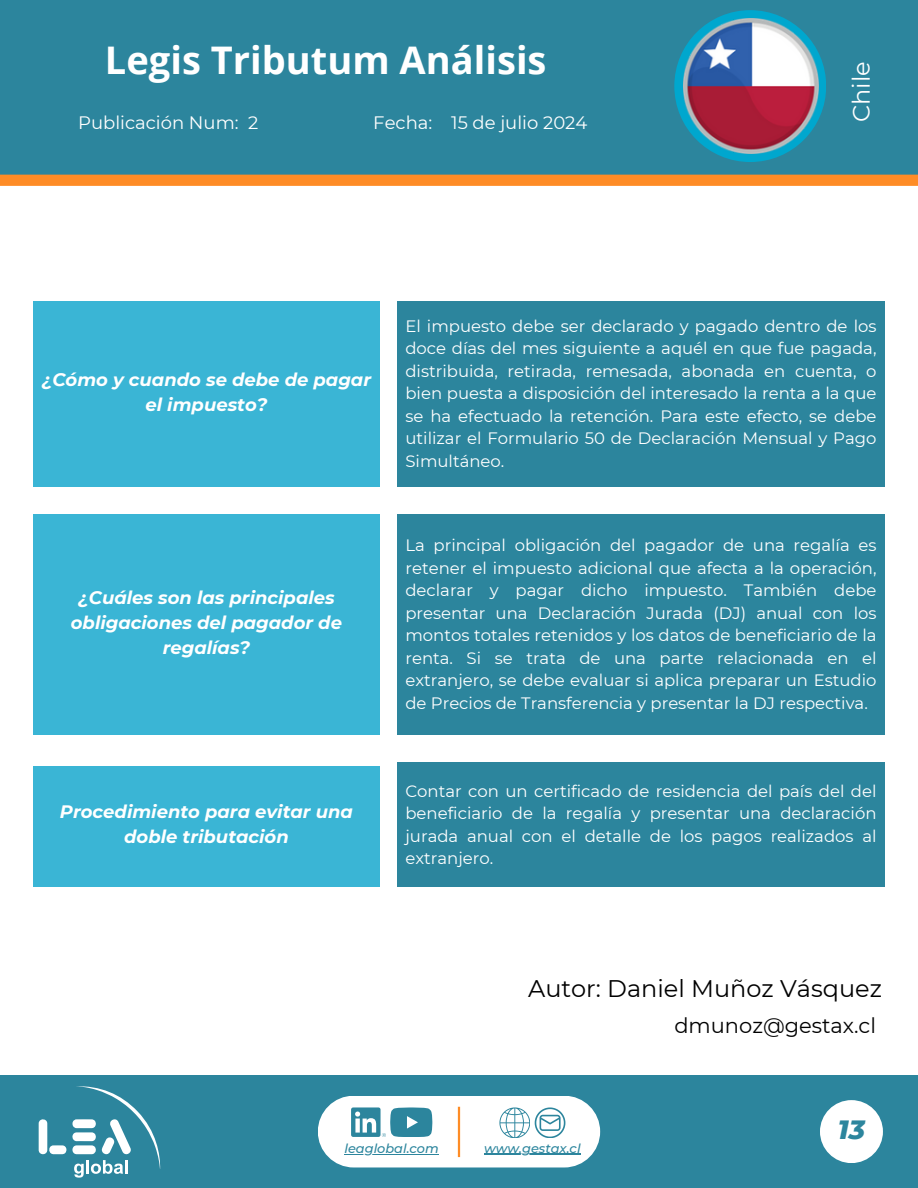
<style>
.page{position:relative;width:918px;height:1188px;background:#fff}
.page>*{position:absolute;margin:0;border:0;box-sizing:border-box;transform-origin:0 0}
.t1{font:700 38.1px "Open Sans";color:#fff}
.t2{font:italic 800 27px "Montserrat";color:#2c859d}
.t3{font:24px "Montserrat";color:#000}
.t4{font:24px "Montserrat";color:#fff}
.t5{font:21px "Montserrat";color:#000}
.t6{font:italic 700 18px/24.8px "Montserrat";color:#fff;text-align:center}
.t7{font:18px "Montserrat";color:#fff}
.t8{font:16.5px/22.5px "Montserrat";color:#fff;text-align:justify}
.t9{font:italic 500 12.9px "Montserrat";color:#2c859d}
</style>
<div class="page">
<div style="left:398px;top:514px;width:486px;height:221px;background:#2c859d"></div>
<div style="left:398px;top:302px;width:486px;height:184px;background:#2c859d"></div>
<div style="left:398px;top:763px;width:486px;height:123px;background:#2c859d"></div>
<div style="left:34px;top:514px;width:345px;height:221px;background:#3ab5d5"></div>
<div style="left:34px;top:302px;width:345px;height:184px;background:#3ab5d5"></div>
<div style="left:34px;top:766px;width:345px;height:120px;background:#3ab5d5"></div>
<div style="left:0;top:0;width:918px;height:174px;background:#2c859d"></div>
<div style="left:674px;top:10px;width:152px;height:152px;background:#00a7ce;border-radius:50%"></div>
<img style="left:683px;top:19px;width:135px;height:135px">
<div style="left:0;top:1075px;width:918px;height:113px;background:#2c859d"></div>
<svg style="left:39px;top:1086px;width:121px;height:91px"></svg>
<hr style="left:125px;top:1160px;width:3px;height:14px;background:#fff">
<div style="left:820px;top:1100px;width:63px;height:63px;background:#fff;border-radius:50%"></div>
<div style="left:318px;top:1096px;width:282px;height:71px;background:#fff;border-radius:36px"></div>
<svg style="left:351px;top:1107px;width:81px;height:30px"></svg>
<hr style="left:458px;top:1107px;width:2px;height:50px;background:#fe8c26">
<hr style="left:484px;top:1154px;width:97px;height:1px;background:#2c859d">
<hr style="left:344px;top:1154px;width:95px;height:1px;background:#2c859d">
<svg style="left:499px;top:1107px;width:66px;height:31px"></svg>
<div style="left:0;top:175px;width:918px;height:11px;background:#fe8c26"></div>
<h2 class="t1" style="left:105px;top:33px;width:443px">Legis Tributum Análisis</h2>
<h5 class="t7" style="left:78px;top:111px;width:182px">Publicación Num: 2</h5>
<h5 class="t7" style="left:373px;top:111px;width:216px">Fecha: 15 de julio 2024</h5>
<h3 class="t4" style="left:846px;top:122px;width:62px;rotate:-90deg">Chile</h3>
<h2 class="t6" style="left:42px;top:367px;width:331px">¿Cómo y cuando se debe de pagar el impuesto?</h2>
<p class="t6" style="left:71px;top:585px;width:273px">¿Cuáles son las principales obligaciones del pagador de regalías?</p>
<h4 class="t6" style="left:60px;top:799px;width:295px">Procedimiento para evitar una doble tributación</h4>
<h5 class="t8" style="left:405px;top:315px;width:473px">El impuesto debe ser declarado y pagado dentro de los doce días del mes siguiente a aquél en que fue pagada, distribuida, retirada, remesada, abonada en cuenta, o bien puesta a disposición del interesado la renta a la que se ha efectuado la retención. Para este efecto, se debe utilizar el Formulario 50 de Declaración Mensual y Pago Simultáneo.</h5>
<h1 class="t8" style="left:405px;top:534px;width:473px">La principal obligación del pagador de una regalía es retener el impuesto adicional que afecta a la operación, declarar y pagar dicho impuesto. También debe presentar una Declaración Jurada (DJ) anual con los montos totales retenidos y los datos de beneficiario de la renta. Si se trata de una parte relacionada en el extranjero, se debe evaluar si aplica preparar un Estudio de Precios de Transferencia y presentar la DJ respectiva.</h1>
<h5 class="t8" style="left:405px;top:779px;width:473px">Contar con un certificado de residencia del país del del beneficiario de la regalía y presentar una declaración jurada anual con el detalle de los pagos realizados al extranjero.</h5>
<h4 class="t3" style="left:528px;top:974px;width:355px">Autor: Daniel Muñoz Vásquez</h4>
<h4 class="t5" style="left:674px;top:1012px;width:203px">dmunoz@gestax.cl</h4>
<p class="t2" style="left:838px;top:1113px;width:29px">13</p>
<p class="t9" style="left:344px;top:1141px;width:96px">leaglobal.com</p>
<p class="t9" style="left:484px;top:1140px;width:98px">www.gestax.cl</p>
</div>
